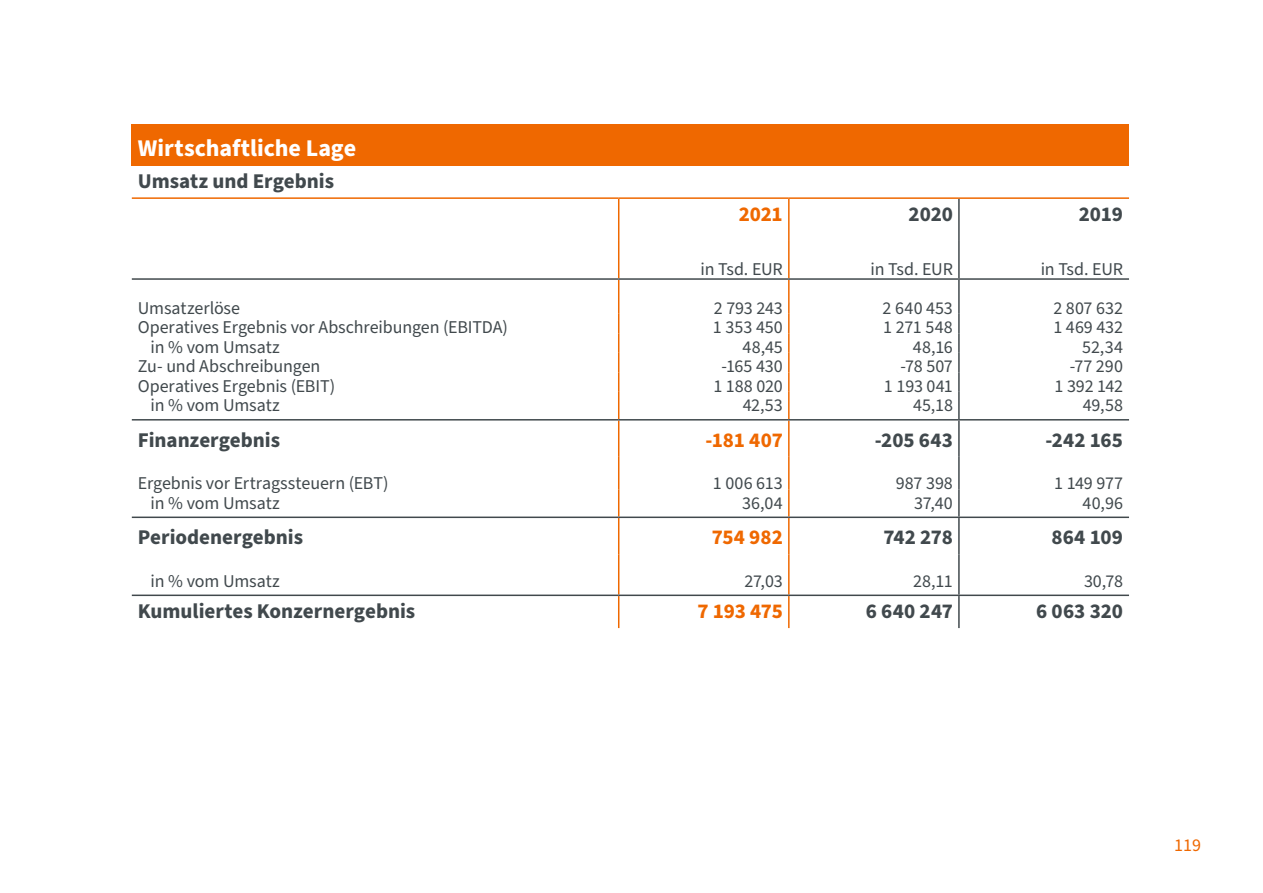
<style>
.page{position:relative;width:1263px;height:893px;background:#fff}
.page>*{position:absolute;margin:0;border:0;box-sizing:border-box;transform-origin:0 0}
.Table_Kategorie{font:700 24px "Source Sans Pro";color:#fff}
.Fließtext_HL02_Kap_09{font:700 21px "Source Sans Pro";color:#41494d}
.Fließtext_HL02_Kap_09-2{font:700 21px "Source Sans Pro";letter-spacing:-.01em;color:#ef6800}
.Table_Kategorie2{font:700 21px "Source Sans Pro";color:#41494d}
.Fließtext_Tabelle{font:18px "Source Sans Pro";letter-spacing:-.005em;color:#41494d}
.t1{font:18px "Source Sans Pro";color:#ef6800}
</style>
<div class="page">
<div style="left:132px;top:125px;width:997px;height:41px;background:#ef6800"></div>
<hr style="left:618px;top:199px;width:1px;height:41px;background:#ef6800">
<hr style="left:788px;top:199px;width:1px;height:41px;background:#ef6800">
<hr style="left:618px;top:240px;width:1px;height:38px;background:#ef6800">
<hr style="left:788px;top:240px;width:1px;height:38px;background:#ef6800">
<hr style="left:618px;top:280px;width:1px;height:34px;background:#ef6800">
<hr style="left:788px;top:280px;width:1px;height:34px;background:#ef6800">
<svg style="left:618px;top:314px;width:1px;height:105px"></svg>
<svg style="left:788px;top:314px;width:1px;height:105px"></svg>
<hr style="left:618px;top:421px;width:1px;height:36px;background:#ef6800">
<hr style="left:788px;top:421px;width:1px;height:36px;background:#ef6800">
<hr style="left:618px;top:457px;width:1px;height:32px;background:#ef6800">
<hr style="left:788px;top:457px;width:1px;height:32px;background:#ef6800">
<svg style="left:618px;top:489px;width:1px;height:28px"></svg>
<svg style="left:788px;top:489px;width:1px;height:28px"></svg>
<hr style="left:618px;top:518px;width:1px;height:36px;background:#ef6800">
<hr style="left:788px;top:518px;width:1px;height:36px;background:#ef6800">
<hr style="left:618px;top:554px;width:1px;height:41px;background:#ef6800">
<hr style="left:788px;top:554px;width:1px;height:41px;background:#ef6800">
<hr style="left:618px;top:596px;width:1px;height:32px;background:#ef6800">
<hr style="left:788px;top:596px;width:1px;height:32px;background:#ef6800">
<hr style="left:132px;top:197px;width:487px;height:2px;background:#ef6800">
<hr style="left:619px;top:197px;width:170px;height:2px;background:#ef6800">
<hr style="left:789px;top:197px;width:170px;height:2px;background:#ef6800">
<hr style="left:959px;top:197px;width:170px;height:2px;background:#ef6800">
<hr style="left:132px;top:517px;width:487px;height:1px;background:#41494d">
<hr style="left:619px;top:517px;width:170px;height:1px;background:#41494d">
<hr style="left:789px;top:517px;width:170px;height:1px;background:#41494d">
<hr style="left:959px;top:517px;width:170px;height:1px;background:#41494d">
<hr style="left:132px;top:595px;width:487px;height:1px;background:#41494d">
<hr style="left:619px;top:595px;width:170px;height:1px;background:#41494d">
<hr style="left:789px;top:595px;width:170px;height:1px;background:#41494d">
<hr style="left:959px;top:595px;width:170px;height:1px;background:#41494d">
<hr style="left:958px;top:280px;width:2px;height:34px;background:#41494d">
<svg style="left:958px;top:314px;width:2px;height:19px"></svg>
<hr style="left:958px;top:333px;width:2px;height:20px;background:#41494d">
<svg style="left:958px;top:353px;width:2px;height:19px"></svg>
<hr style="left:958px;top:372px;width:2px;height:20px;background:#41494d">
<hr style="left:958px;top:392px;width:2px;height:27px;background:#41494d">
<hr style="left:958px;top:421px;width:2px;height:36px;background:#41494d">
<hr style="left:958px;top:457px;width:2px;height:32px;background:#41494d">
<hr style="left:958px;top:489px;width:2px;height:28px;background:#41494d">
<hr style="left:958px;top:518px;width:2px;height:36px;background:#41494d">
<hr style="left:958px;top:554px;width:2px;height:41px;background:#41494d">
<hr style="left:958px;top:596px;width:2px;height:32px;background:#41494d">
<hr style="left:132px;top:278px;width:487px;height:2px;background:#41494d">
<hr style="left:619px;top:278px;width:170px;height:2px;background:#41494d">
<hr style="left:789px;top:278px;width:170px;height:2px;background:#41494d">
<hr style="left:959px;top:278px;width:170px;height:2px;background:#41494d">
<hr style="left:958px;top:199px;width:2px;height:41px;background:#41494d">
<hr style="left:958px;top:240px;width:2px;height:38px;background:#41494d">
<hr style="left:132px;top:419px;width:487px;height:2px;background:#41494d">
<hr style="left:619px;top:419px;width:170px;height:2px;background:#41494d">
<hr style="left:789px;top:419px;width:170px;height:2px;background:#41494d">
<hr style="left:959px;top:419px;width:170px;height:2px;background:#41494d">
<p class="Table_Kategorie" style="left:138px;top:132px;width:220px">Wirtschaftliche Lage</p>
<p class="Table_Kategorie2" style="left:138px;top:167px;width:198px">Umsatz und Ergebnis</p>
<p class="Fließtext_HL02_Kap_09-2" style="left:739px;top:199px;width:46px">2021</p>
<p class="Fließtext_HL02_Kap_09" style="left:909px;top:199px;width:46px">2020</p>
<p class="Fließtext_HL02_Kap_09" style="left:1079px;top:199px;width:46px">2019</p>
<p class="Fließtext_Tabelle" style="left:700px;top:257px;width:84px">in Tsd. EUR</p>
<p class="Fließtext_Tabelle" style="left:871px;top:257px;width:84px">in Tsd. EUR</p>
<p class="Fließtext_Tabelle" style="left:1041px;top:257px;width:84px">in Tsd. EUR</p>
<p class="Fließtext_Tabelle" style="left:138px;top:296px;width:104px">Umsatzerlöse</p>
<p class="Fließtext_Tabelle" style="left:714px;top:296px;width:70px">2 793 243</p>
<p class="Fließtext_Tabelle" style="left:882px;top:296px;width:72px">2 640 453</p>
<p class="Fließtext_Tabelle" style="left:1053px;top:296px;width:71px">2 807 632</p>
<p class="Fließtext_Tabelle" style="left:138px;top:315px;width:372px">Operatives Ergebnis vor Abschreibungen (EBITDA)</p>
<p class="Fließtext_Tabelle" style="left:713px;top:315px;width:71px">1 353 450</p>
<p class="Fließtext_Tabelle" style="left:883px;top:315px;width:71px">1 271 548</p>
<p class="Fließtext_Tabelle" style="left:1053px;top:315px;width:71px">1 469 432</p>
<p class="Fließtext_Tabelle" style="left:151px;top:335px;width:131px">in % vom Umsatz</p>
<p class="Fließtext_Tabelle" style="left:742px;top:335px;width:42px">48,45</p>
<p class="Fließtext_Tabelle" style="left:913px;top:335px;width:41px">48,16</p>
<p class="Fließtext_Tabelle" style="left:1082px;top:335px;width:42px">52,34</p>
<p class="Fließtext_Tabelle" style="left:138px;top:354px;width:184px">Zu- und Abschreibungen</p>
<p class="Fließtext_Tabelle" style="left:722px;top:354px;width:63px">-165 430</p>
<p class="Fließtext_Tabelle" style="left:900px;top:354px;width:54px">-78 507</p>
<p class="Fließtext_Tabelle" style="left:1070px;top:354px;width:55px">-77 290</p>
<p class="Fließtext_Tabelle" style="left:138px;top:374px;width:199px">Operatives Ergebnis (EBIT)</p>
<p class="Fließtext_Tabelle" style="left:713px;top:374px;width:71px">1 188 020</p>
<p class="Fließtext_Tabelle" style="left:884px;top:374px;width:71px">1 193 041</p>
<p class="Fließtext_Tabelle" style="left:1054px;top:374px;width:70px">1 392 142</p>
<p class="Fließtext_Tabelle" style="left:151px;top:393px;width:131px">in % vom Umsatz</p>
<p class="Fließtext_Tabelle" style="left:743px;top:393px;width:42px">42,53</p>
<p class="Fließtext_Tabelle" style="left:913px;top:393px;width:41px">45,18</p>
<p class="Fließtext_Tabelle" style="left:1083px;top:393px;width:42px">49,58</p>
<p class="Fließtext_HL02_Kap_09" style="left:138px;top:425px;width:144px">Finanzergebnis</p>
<p class="Fließtext_HL02_Kap_09-2" style="left:705px;top:425px;width:79px">-181 407</p>
<p class="Fließtext_HL02_Kap_09" style="left:875px;top:425px;width:80px">-205 643</p>
<p class="Fließtext_HL02_Kap_09" style="left:1045px;top:425px;width:79px">-242 165</p>
<p class="Fließtext_Tabelle" style="left:138px;top:471px;width:252px">Ergebnis vor Ertragssteuern (EBT)</p>
<p class="Fließtext_Tabelle" style="left:713px;top:471px;width:71px">1 006 613</p>
<p class="Fließtext_Tabelle" style="left:896px;top:471px;width:58px">987 398</p>
<p class="Fließtext_Tabelle" style="left:1054px;top:471px;width:70px">1 149 977</p>
<p class="Fließtext_Tabelle" style="left:151px;top:491px;width:131px">in % vom Umsatz</p>
<p class="Fließtext_Tabelle" style="left:742px;top:491px;width:42px">36,04</p>
<p class="Fließtext_Tabelle" style="left:914px;top:491px;width:40px">37,40</p>
<p class="Fließtext_Tabelle" style="left:1082px;top:491px;width:42px">40,96</p>
<p class="Fließtext_HL02_Kap_09" style="left:138px;top:523px;width:167px">Periodenergebnis</p>
<p class="Fließtext_HL02_Kap_09-2" style="left:712px;top:523px;width:73px">754 982</p>
<p class="Fließtext_HL02_Kap_09" style="left:883px;top:523px;width:71px">742 278</p>
<p class="Fließtext_HL02_Kap_09" style="left:1051px;top:523px;width:73px">864 109</p>
<p class="Fließtext_Tabelle" style="left:151px;top:569px;width:131px">in % vom Umsatz</p>
<p class="Fließtext_Tabelle" style="left:744px;top:569px;width:40px">27,03</p>
<p class="Fließtext_Tabelle" style="left:913px;top:569px;width:41px">28,11</p>
<p class="Fließtext_Tabelle" style="left:1084px;top:569px;width:41px">30,78</p>
<p class="Fließtext_HL02_Kap_09" style="left:138px;top:597px;width:279px">Kumuliertes Konzernergebnis</p>
<p class="Fließtext_HL02_Kap_09-2" style="left:697px;top:597px;width:87px">7 193 475</p>
<p class="Fließtext_HL02_Kap_09" style="left:866px;top:597px;width:89px">6 640 247</p>
<p class="Fließtext_HL02_Kap_09" style="left:1036px;top:597px;width:88px">6 063 320</p>
<p class="t1" style="left:1174px;top:833px;width:28px">119</p>
</div>
